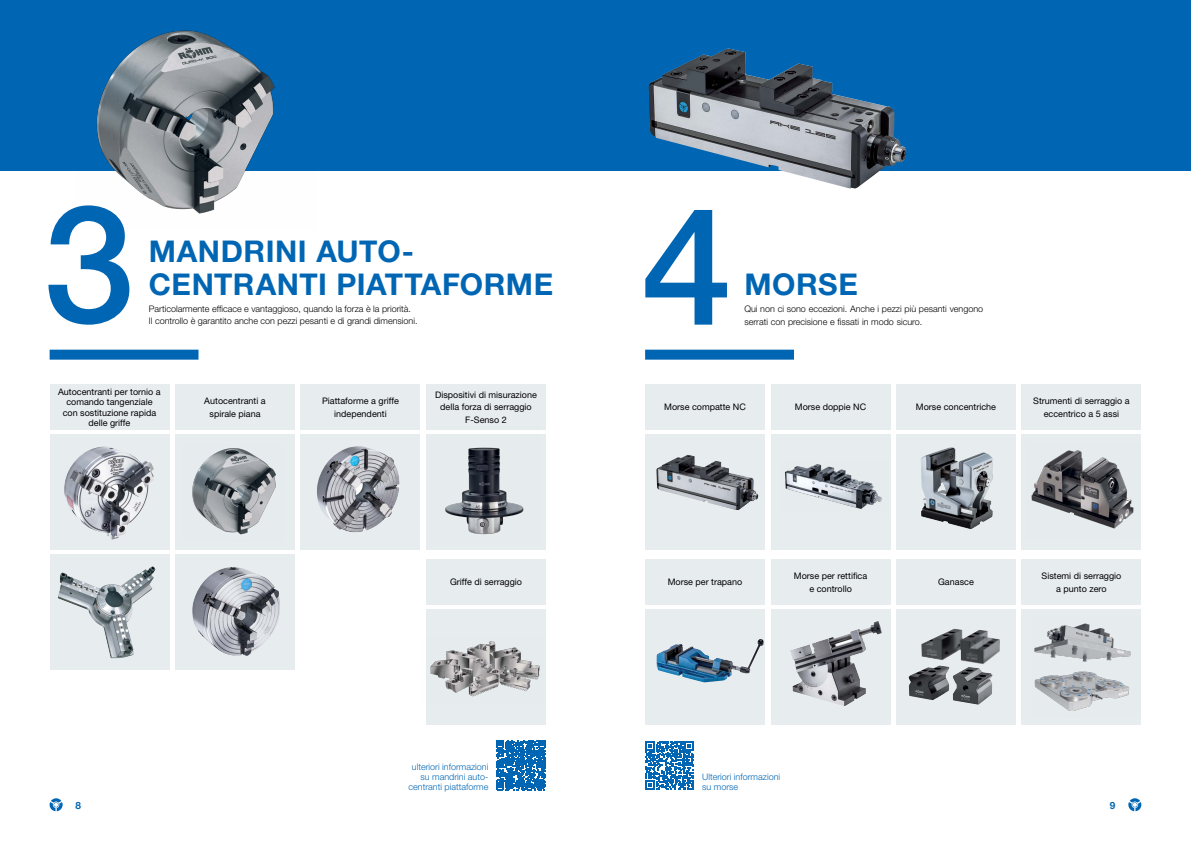
<style>
.page{position:relative;width:1191px;height:842px;background:#fff}
.page>*{position:absolute;margin:0;border:0;box-sizing:border-box;transform-origin:0 0}
.t1{font:500 163.8px "Helvetica Neue LT Pro";color:#0066b3}
.t2{font:700 30px/33px "Helvetica Neue LT Pro";letter-spacing:.02em;color:#0066b3}
.t3{font:700 10px "Helvetica Neue LT Pro";color:#0066b3}
.t4{font:9px/12.6px "Helvetica Neue LT Pro";color:#000;text-align:center}
.t5{font:300 9px/12.6px "Helvetica Neue LT Pro";color:#000}
.t6{font:300 9px/10px "Helvetica Neue LT Pro";color:#0066b3}
</style>
<div class="page">
<svg style="left:1128px;top:798px;width:13px;height:13px"></svg>
<svg style="left:50px;top:798px;width:13px;height:13px"></svg>
<div style="left:50px;top:435px;width:119px;height:115px;background:#e7ecef"></div>
<div style="left:175px;top:435px;width:120px;height:115px;background:#e7ecef"></div>
<div style="left:300px;top:435px;width:120px;height:115px;background:#e7ecef"></div>
<div style="left:426px;top:435px;width:120px;height:115px;background:#e7ecef"></div>
<div style="left:50px;top:555px;width:119px;height:115px;background:#e7ecef"></div>
<div style="left:175px;top:555px;width:120px;height:115px;background:#e7ecef"></div>
<div style="left:426px;top:610px;width:120px;height:115px;background:#e7ecef"></div>
<div style="left:50px;top:385px;width:119px;height:45px;background:#e7ecef"></div>
<div style="left:175px;top:385px;width:120px;height:45px;background:#e7ecef"></div>
<div style="left:300px;top:385px;width:120px;height:45px;background:#e7ecef"></div>
<div style="left:426px;top:385px;width:120px;height:45px;background:#e7ecef"></div>
<div style="left:426px;top:560px;width:120px;height:45px;background:#e7ecef"></div>
<div style="left:0;top:0;width:604px;height:170px;background:#0066b3"></div>
<img style="left:64px;top:447px;width:90px;height:93px">
<img style="left:58px;top:566px;width:97px;height:93px">
<img style="left:192px;top:567px;width:88px;height:89px">
<img style="left:317px;top:446px;width:83px;height:87px">
<img style="left:430px;top:641px;width:110px;height:56px">
<img style="left:192px;top:448px;width:84px;height:87px">
<img style="left:429px;top:434px;width:111px;height:101px">
<div style="left:50px;top:350px;width:148px;height:10px;background:#0066b3"></div>
<img style="left:75px;top:30px;width:241px;height:184px">
<div style="left:645px;top:435px;width:120px;height:115px;background:#e7ecef"></div>
<div style="left:770px;top:435px;width:120px;height:115px;background:#e7ecef"></div>
<div style="left:896px;top:435px;width:120px;height:115px;background:#e7ecef"></div>
<div style="left:1021px;top:435px;width:120px;height:115px;background:#e7ecef"></div>
<div style="left:645px;top:610px;width:120px;height:115px;background:#e7ecef"></div>
<div style="left:770px;top:610px;width:120px;height:115px;background:#e7ecef"></div>
<div style="left:896px;top:610px;width:120px;height:115px;background:#e7ecef"></div>
<div style="left:1021px;top:610px;width:120px;height:115px;background:#e7ecef"></div>
<div style="left:645px;top:385px;width:120px;height:45px;background:#e7ecef"></div>
<div style="left:770px;top:385px;width:120px;height:45px;background:#e7ecef"></div>
<div style="left:896px;top:385px;width:120px;height:45px;background:#e7ecef"></div>
<div style="left:1021px;top:385px;width:120px;height:45px;background:#e7ecef"></div>
<div style="left:645px;top:560px;width:120px;height:45px;background:#e7ecef"></div>
<div style="left:770px;top:560px;width:120px;height:45px;background:#e7ecef"></div>
<div style="left:896px;top:560px;width:120px;height:45px;background:#e7ecef"></div>
<div style="left:1021px;top:560px;width:120px;height:45px;background:#e7ecef"></div>
<div style="left:587px;top:0;width:604px;height:170px;background:#0066b3"></div>
<img style="left:656px;top:455px;width:103px;height:55px">
<img style="left:785px;top:464px;width:97px;height:45px">
<img style="left:656px;top:639px;width:108px;height:43px">
<img style="left:790px;top:621px;width:92px;height:85px">
<img style="left:1034px;top:623px;width:97px;height:88px">
<img style="left:908px;top:665px;width:84px;height:40px">
<img style="left:921px;top:629px;width:79px;height:35px">
<img style="left:921px;top:447px;width:72px;height:82px">
<img style="left:1031px;top:450px;width:103px;height:79px">
<div style="left:645px;top:350px;width:149px;height:10px;background:#0066b3"></div>
<img style="left:648px;top:48px;width:259px;height:141px">
<svg style="left:645px;top:741px;width:48px;height:48px"></svg>
<svg style="left:496px;top:740px;width:50px;height:50px;background:#257cbe"></svg>
<h1 class="t1" style="left:43px;top:166px;width:93px">3</h1>
<h2 class="t2" style="left:149px;top:234px;width:406px">MANDRINI AUTO-<br>CENTRANTI PIATTAFORME</h2>
<p class="t5" style="left:149px;top:302px;width:270px">Particolarmente efficace e vantaggioso, quando la forza è la priorità.<br>Il controllo è garantito anche con pezzi pesanti e di grandi dimensioni.</p>
<p class="t4" style="left:58px;top:386px;width:104px;line-height:10.6px">Autocentranti per tornio a comando tangenziale con sostituzione rapida delle griffe</p>
<p class="t4" style="left:204px;top:395px;width:63px">Autocentranti a spirale piana</p>
<p class="t4" style="left:322px;top:395px;width:78px">Piattaforme a griffe independenti</p>
<p class="t4" style="left:435px;top:388px;width:103px">Dispositivi di misurazione della forza di serraggio<br>F-Senso 2</p>
<p class="t4" style="left:450px;top:576px;width:73px">Griffe di serraggio</p>
<p class="t6" style="left:408px;top:761px;width:81px;text-align:right">ulteriori informazioni su mandrini auto&shy;centranti piattaforme</p>
<h1 class="t1" style="left:641px;top:169px;width:93px">4</h1>
<h2 class="t2" style="left:744px;top:267px;width:115px">MORSE</h2>
<p class="t5" style="left:744px;top:302px;width:240px">Qui non ci sono eccezioni. Anche i pezzi più pesanti vengono serrati con precisione e fissati in modo sicuro.</p>
<p class="t4" style="left:664px;top:401px;width:83px">Morse compatte NC</p>
<p class="t4" style="left:795px;top:401px;width:73px">Morse doppie NC</p>
<p class="t4" style="left:916px;top:400px;width:82px">Morse concentriche</p>
<p class="t4" style="left:1033px;top:394px;width:98px">Strumenti di serraggio a eccentrico a 5 assi</p>
<p class="t4" style="left:668px;top:576px;width:76px">Morse per trapano</p>
<p class="t4" style="left:794px;top:569px;width:75px">Morse per rettifica e controllo</p>
<p class="t4" style="left:938px;top:576px;width:37px">Ganasce</p>
<p class="t4" style="left:1041px;top:570px;width:81px">Sistemi di serraggio a punto zero</p>
<p class="t6" style="left:702px;top:771px;width:79px">Ulteriori informazioni su morse</p>
<p class="t3" style="left:75px;top:799px;width:7px">8</p>
<p class="t3" style="left:1110px;top:799px;width:7px">9</p>
</div>
